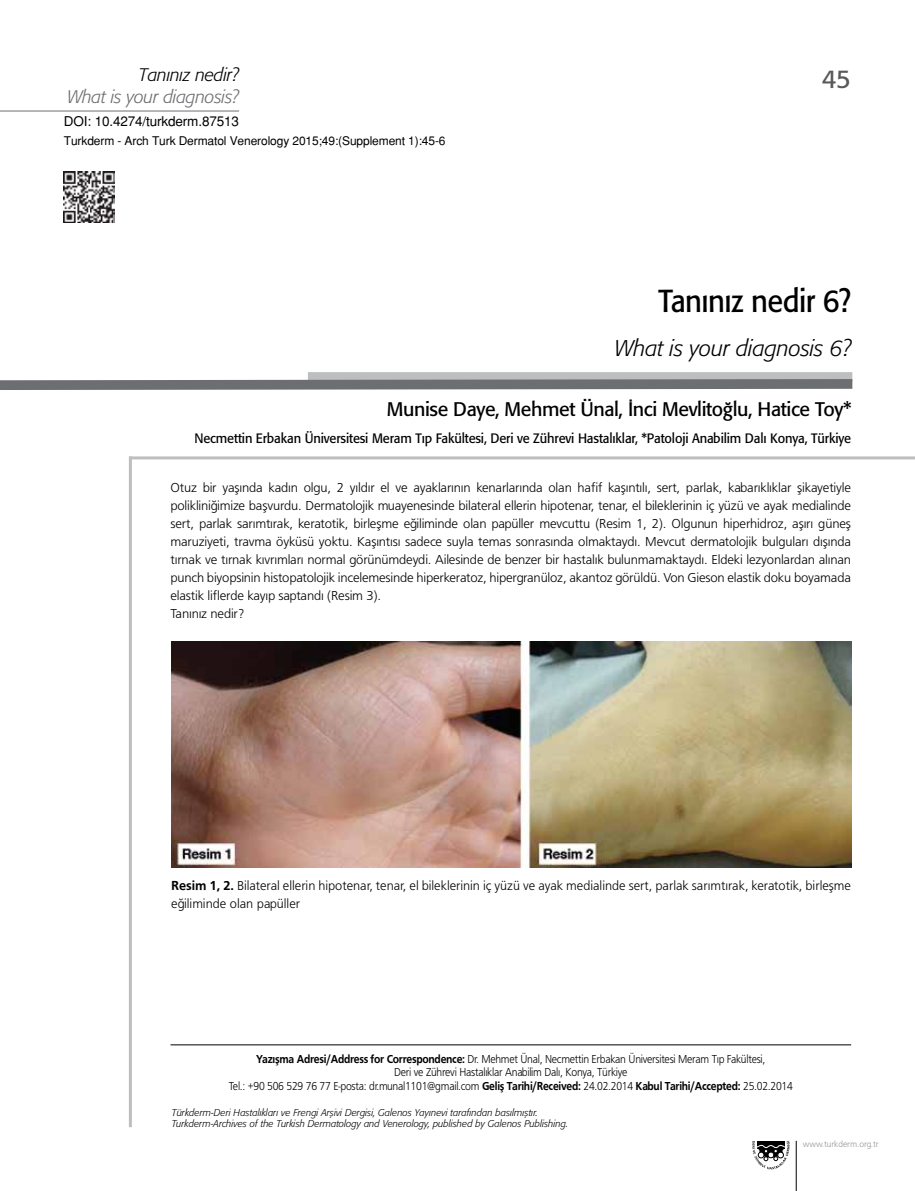
<style>
.page{position:relative;width:915px;height:1191px;background:#fff}
.page>*{position:absolute;margin:0;border:0;box-sizing:border-box;transform-origin:0 0}
.t1{font:31.5px "Formata Tr";letter-spacing:-.02em;color:#000;scale:.92 1}
.t2{font:25.5px "Formata Tr";color:#58595b}
.t3{font:22.5px "Formata Light Ita Tr";letter-spacing:-.01em;color:#000}
.t4{font:19.5px "Formata Tr";letter-spacing:-.02em;color:#000}
.t5{font:18px "Formata Light Ita Tr";letter-spacing:-.015em;color:#6d6e71}
.t6{font:18px "Formata Light Ita Tr";letter-spacing:-.015em;color:#000}
.t7{font:13.5px/18px "Frugal Normal Tr";letter-spacing:-.015em;color:#000}
.t8{font:13.5px "Formata Tr";letter-spacing:-.01em;color:#000;scale:.95 1}
.t9{font:13.5px "Helvetica Normal Tr";letter-spacing:-.01em;color:#000}
.t10{font:12px/13.5px "Frugal Normal Tr";letter-spacing:-.025em;color:#000;text-align:center;scale:.9 1}
.t11{font:12px "Helvetica Normal Tr";letter-spacing:-.01em;color:#000}
.t12{font:9.75px/11.2px "Formata Light Ita Tr";color:#000}
.t13{font:9px "Frugal Normal Tr";letter-spacing:-.01em;color:#939598}
.s1{font-family:"Frugal Bold Tr"}
</style>
<div class="page">
<hr style="left:0;top:111px;width:239px;height:1px;background:#6d6e71">
<svg style="left:752px;top:1140px;width:37px;height:29px"></svg>
<hr style="left:795px;top:1140px;width:1px;height:51px;background:#000">
<hr style="left:129px;top:456px;width:3px;height:671px;background:#bcbec0">
<div style="left:308px;top:372px;width:544px;height:10px;background:#bcbec0"></div>
<svg style="left:0;top:374px;width:853px;height:16px"></svg>
<hr style="left:129px;top:456px;width:785px;height:3px;background:#bcbec0">
<hr style="left:170px;top:1044px;width:680px;height:1px;background:#000">
<img style="left:64px;top:172px;width:51px;height:51px">
<img style="left:172px;top:641px;width:678px;height:227px">
<h3 class="t6" style="left:139px;top:64px;width:102px">Tanınız nedir?</h3>
<h3 class="t5" style="left:67px;top:86px;width:173px">What is your diagnosis?</h3>
<p class="t9" style="left:64px;top:114px;width:177px">DOI: 10.4274/turkderm.87513</p>
<p class="t11" style="left:64px;top:134px;width:383px">Turkderm - Arch Turk Dermatol Venerology 2015;49:(Supplement 1):45-6</p>
<h2 class="t2" style="left:821px;top:64px;width:31px">45</h2>
<h1 class="t1" style="left:658px;top:281px;width:211px">Tanınız nedir 6?</h1>
<h3 class="t3" style="left:614px;top:335px;width:238px">What is your diagnosis 6?</h3>
<h3 class="t4" style="left:387px;top:397px;width:466px">Munise Daye, Mehmet Ünal, İnci Mevlitoğlu, Hatice Toy*</h3>
<p class="t8" style="left:194px;top:429px;width:692px">Necmettin Erbakan Üniversitesi Meram Tıp Fakültesi, Deri ve Zührevi Hastalıklar, *Patoloji Anabilim Dalı Konya, Türkiye</p>
<p class="t7" style="left:170px;top:478px;width:681px">Otuz bir yaşında kadın olgu, 2 yıldır el ve ayaklarının kenarlarında olan hafif kaşıntılı, sert, parlak, kabarıklıklar şikayetiyle polikliniğimize başvurdu. Dermatolojik muayenesinde bilateral ellerin hipotenar, tenar, el bileklerinin iç yüzü ve ayak medialinde sert, parlak sarımtırak, keratotik, birleşme eğiliminde olan papüller mevcuttu (Resim 1, 2). Olgunun hiperhidroz, aşırı güneş maruziyeti, travma öyküsü yoktu. Kaşıntısı sadece suyla temas sonrasında olmaktaydı. Mevcut dermatolojik bulguları dışında tırnak ve tırnak kıvrımları normal görünümdeydi. Ailesinde de benzer bir hastalık bulunmamaktaydı. Eldeki lezyonlardan alınan punch biyopsinin histopatolojik incelemesinde hiperkeratoz, hipergranüloz, akantoz görüldü. Von Gieson elastik doku boyamada elastik liflerde kayıp saptandı (Resim 3).<br>Tanınız nedir?</p>
<p class="t7" style="left:171px;top:876px;width:681px"><span class="s1">Resim 1, 2.</span> Bilateral ellerin hipotenar, tenar, el bileklerinin iç yüzü ve ayak medialinde sert, parlak sarımtırak, keratotik, birleşme eğiliminde olan papüller</p>
<p class="t10" style="left:229px;top:1052px;width:628px"><span class="s1">Yazışma Adresi/Address for Correspondence:</span> Dr. Mehmet Ünal, Necmettin Erbakan Üniversitesi Meram Tıp Fakültesi,<br>Deri ve Zührevi Hastalıklar Anabilim Dalı, Konya, Türkiye<br>Tel.: +90 506 529 76 77 E-posta: dr.munal1101@gmail.com <span class="s1">Geliş Tarihi/Received:</span> 24.02.2014 <span class="s1">Kabul Tarihi/Accepted:</span> 25.02.2014</p>
<p class="t12" style="left:172px;top:1107px;width:398px">Türkderm-Deri Hastalıkları ve Frengi Arşivi Dergisi, Galenos Yayınevi tarafından basılmıştır.<br>Turkderm-Archives of the Turkish Dermatology and Venerology, published by Galenos Publishing.</p>
<p class="t13" style="left:802px;top:1139px;width:77px">www.turkderm.org.tr</p>
</div>
